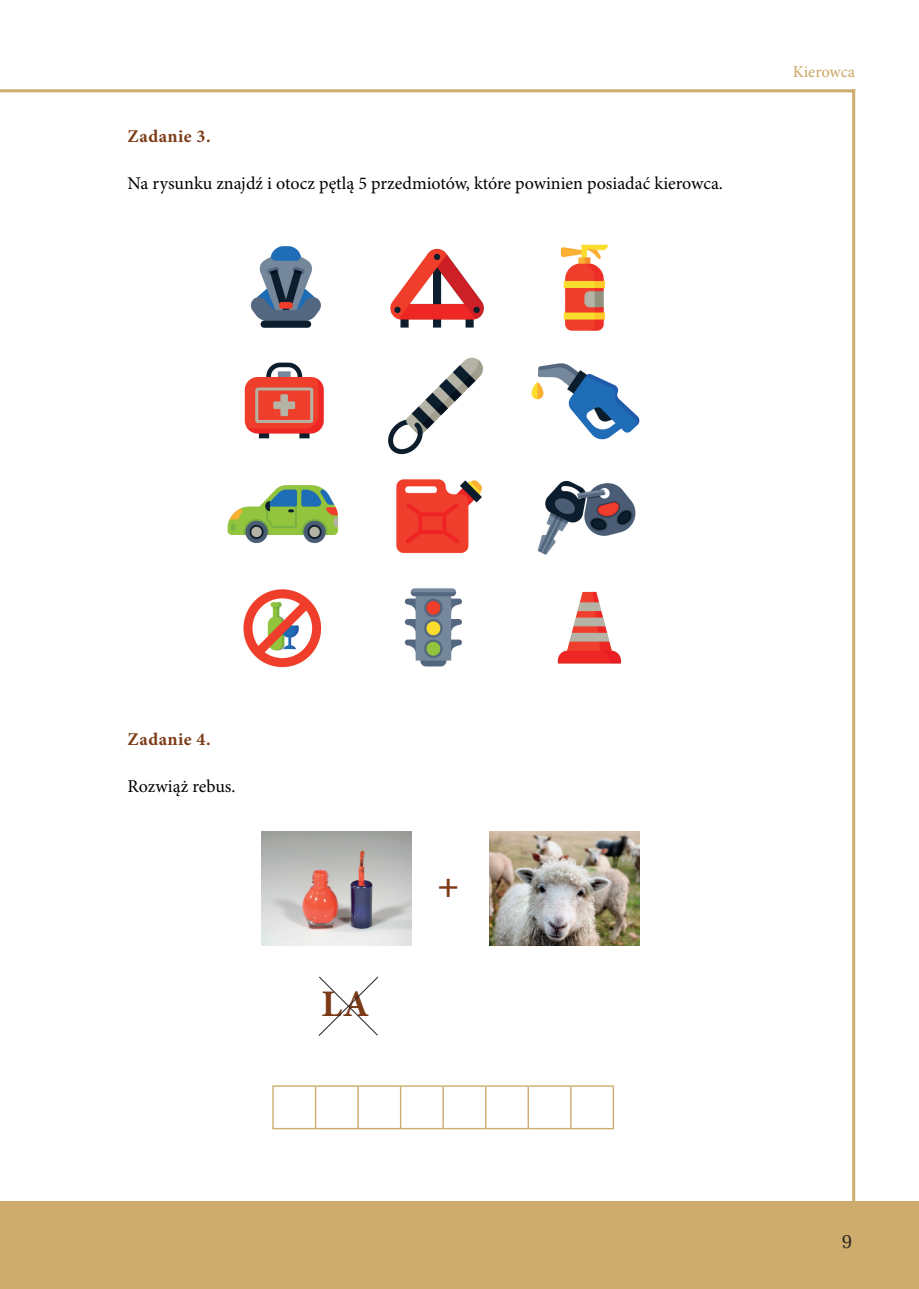
<style>
.page{position:relative;width:919px;height:1289px;background:#fff}
.page>*{position:absolute;margin:0;border:0;box-sizing:border-box;transform-origin:0 0}
.t1{font:700 37.5px "Minion Pro";color:#7c3b17}
.t2{font:18px "Minion Pro";color:#000001}
.t3{font:700 18px "Minion Pro";letter-spacing:.025em;color:#7c3b17}
.t4{font:18px "Lora";color:#231f20}
.t5{font:500 16.5px "Minion Pro";letter-spacing:-.005em;color:#cdac6d}
</style>
<div class="page">
<div style="left:0;top:1201px;width:918px;height:87px;background:#cdac6d"></div>
<hr style="left:852px;top:89px;width:3px;height:1114px;background:#cdac6d">
<hr style="left:0;top:89px;width:855px;height:3px;background:#cdac6d">
<img style="left:227px;top:244px;width:413px;height:424px">
<svg style="left:318px;top:976px;width:60px;height:60px"></svg>
<img style="left:261px;top:831px;width:150px;height:114px">
<img style="left:489px;top:831px;width:150px;height:114px">
<svg style="left:274px;top:1086px;width:338px;height:41px"></svg>
<hr style="left:316px;top:1085px;width:42px;height:1px;background:#cba569">
<hr style="left:358px;top:1085px;width:42px;height:1px;background:#cba569">
<hr style="left:357px;top:1086px;width:2px;height:41px;background:#cba569">
<hr style="left:316px;top:1127px;width:42px;height:2px;background:#cba569">
<hr style="left:358px;top:1127px;width:42px;height:2px;background:#cba569">
<hr style="left:400px;top:1085px;width:42px;height:1px;background:#cdac6d">
<hr style="left:400px;top:1086px;width:1px;height:41px;background:#cdac6d">
<hr style="left:400px;top:1127px;width:42px;height:2px;background:#cdac6d">
<hr style="left:442px;top:1085px;width:43px;height:1px;background:#cdac6d">
<hr style="left:442px;top:1086px;width:2px;height:41px;background:#cdac6d">
<hr style="left:485px;top:1085px;width:43px;height:1px;background:#cdac6d">
<hr style="left:485px;top:1086px;width:1px;height:41px;background:#cdac6d">
<hr style="left:528px;top:1085px;width:42px;height:1px;background:#cdac6d">
<hr style="left:527px;top:1086px;width:2px;height:41px;background:#cdac6d">
<hr style="left:570px;top:1085px;width:44px;height:1px;background:#cdac6d">
<hr style="left:570px;top:1086px;width:1px;height:41px;background:#cdac6d">
<hr style="left:612px;top:1086px;width:2px;height:41px;background:#cdac6d">
<hr style="left:442px;top:1127px;width:43px;height:2px;background:#cdac6d">
<hr style="left:485px;top:1127px;width:43px;height:2px;background:#cdac6d">
<hr style="left:528px;top:1127px;width:42px;height:2px;background:#cdac6d">
<hr style="left:570px;top:1127px;width:44px;height:2px;background:#cdac6d">
<hr style="left:272px;top:1085px;width:44px;height:1px;background:#cdac6d">
<hr style="left:272px;top:1086px;width:2px;height:41px;background:#cdac6d">
<hr style="left:315px;top:1086px;width:1px;height:41px;background:#cdac6d">
<hr style="left:272px;top:1127px;width:44px;height:2px;background:#cdac6d">
<p class="t3" style="left:128px;top:123px;width:84px">Zadanie 3.</p>
<p class="t2" style="left:128px;top:172px;width:597px">Na rysunku znajdź i otocz pętlą 5 przedmiotów, które powinien posiadać kierowca.</p>
<p class="t5" style="left:792px;top:61px;width:64px">Kierowca</p>
<p class="t3" style="left:128px;top:726px;width:84px">Zadanie 4.</p>
<p class="t2" style="left:128px;top:775px;width:109px">Rozwiąż rebus.</p>
<h1 class="t1" style="left:321px;top:977px;width:50px">LA</h1>
<h1 class="t1" style="left:437px;top:858px;width:23px">+</h1>
<p class="t4" style="left:841px;top:1227px;width:12px">9</p>
</div>
